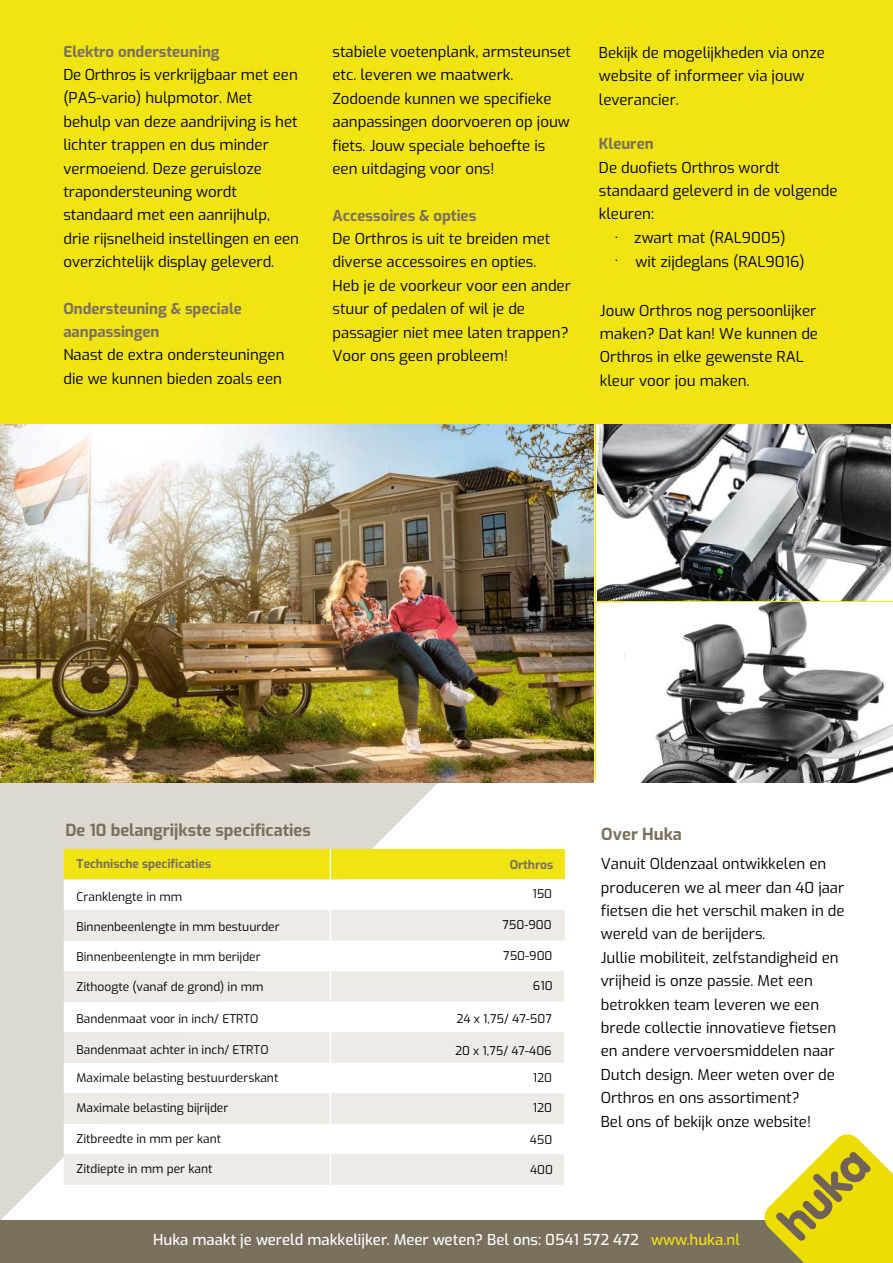
<style>
.page{position:relative;width:893px;height:1263px;background:#fff}
.page>*{position:absolute;margin:0;border:0;box-sizing:border-box;transform-origin:0 0}
.t1{font:700 16.5px "Exo";color:#7b705d}
.t2{font:15px/23.4px "Exo";color:#000}
.t3{font:700 15px/23.4px "Exo";color:#7b705d}
.t4{font:500 15px "Exo";color:#fff}
.t5{font:12px "Exo";color:#000}
.t6{font:700 12px "Exo";color:#7b705d}
.s1{font-weight:100}
.s2{color:#f0e413}
</style>
<div class="page">
<img style="left:597px;top:423px;width:293px;height:178px">
<svg style="left:0;top:780px;width:441px;height:440px;fill:#ddd9d0"></svg>
<div style="left:0;top:0;width:893px;height:423px;background:#f0e413"></div>
<div style="left:64px;top:849px;width:501px;height:30px;background:#f0e413"></div>
<svg style="left:64px;top:879px;width:501px;height:31px"></svg>
<svg style="left:64px;top:910px;width:501px;height:275px;fill:#eeebe7"></svg>
<hr style="left:330px;top:849px;width:1px;height:30px;background:#fff">
<hr style="left:330px;top:879px;width:1px;height:31px;background:#fff">
<hr style="left:561px;top:879px;width:2px;height:31px;background:#fff">
<hr style="left:330px;top:910px;width:1px;height:30px;background:#fff">
<hr style="left:330px;top:940px;width:1px;height:31px;background:#fff">
<hr style="left:561px;top:940px;width:2px;height:31px;background:#fff">
<hr style="left:330px;top:971px;width:1px;height:31px;background:#fff">
<hr style="left:564px;top:971px;width:2px;height:31px;background:#fff">
<hr style="left:330px;top:1002px;width:1px;height:30px;background:#fff">
<hr style="left:564px;top:1002px;width:2px;height:30px;background:#fff">
<hr style="left:330px;top:1032px;width:1px;height:31px;background:#fff">
<hr style="left:564px;top:1032px;width:2px;height:31px;background:#fff">
<hr style="left:330px;top:1063px;width:1px;height:30px;background:#fff">
<hr style="left:564px;top:1063px;width:2px;height:30px;background:#fff">
<hr style="left:330px;top:1093px;width:1px;height:31px;background:#fff">
<hr style="left:564px;top:1093px;width:2px;height:31px;background:#fff">
<hr style="left:330px;top:1124px;width:1px;height:30px;background:#fff">
<hr style="left:564px;top:1124px;width:2px;height:30px;background:#fff">
<hr style="left:330px;top:1154px;width:1px;height:31px;background:#fff">
<hr style="left:564px;top:1154px;width:2px;height:31px;background:#fff">
<div style="left:0;top:1220px;width:893px;height:43px;background:#7b705d"></div>
<svg style="left:764px;top:1134px;width:129px;height:129px"></svg>
<hr style="left:595px;top:423px;width:1px;height:357px;background:#f0e413">
<hr style="left:595px;top:601px;width:298px;height:1px;background:#f0e413">
<img style="left:1px;top:424px;width:593px;height:358px">
<img style="left:624px;top:603px;width:269px;height:179px">
<p class="t3" style="left:63px;top:39px;width:158px">Elektro ondersteuning</p>
<p class="t2" style="left:63px;top:62px;width:237px">De Orthros is verkrijgbaar met een (PAS-vario) hulpmotor. Met behulp van deze aandrijving is het lichter trappen en dus minder vermoeiend. Deze geruisloze trapondersteuning wordt standaard met een aanrijhulp, drie rijsnelheid instellingen en een overzichtelijk display geleverd.</p>
<p class="t3" style="left:63px;top:295px;width:180px">Ondersteuning &amp; speciale aanpassingen</p>
<p class="t2" style="left:63px;top:342px;width:223px">Naast de extra ondersteuningen die we kunnen bieden zoals een</p>
<p class="t2" style="left:333px;top:39px;width:240px">stabiele voetenplank, armsteunset etc. leveren we maatwerk.<br>Zodoende kunnen we specifieke aanpassingen doorvoeren op jouw fiets. Jouw speciale behoefte is een uitdaging voor ons!</p>
<p class="t3" style="left:333px;top:203px;width:145px">Accessoires &amp; opties</p>
<p class="t2" style="left:333px;top:226px;width:240px">De Orthros is uit te breiden met diverse accessoires en opties.<br>Heb je de voorkeur voor een ander stuur of pedalen of wil je de passagier niet mee laten trappen?<br>Voor ons geen probleem!</p>
<p class="t2" style="left:599px;top:40px;width:227px">Bekijk de mogelijkheden via onze website of informeer via jouw leverancier.</p>
<p class="t3" style="left:599px;top:131px;width:56px">Kleuren</p>
<p class="t2" style="left:599px;top:155px;width:240px">De duofiets Orthros wordt standaard geleverd in de volgende kleuren:</p>
<p class="t2" style="left:614px;top:225px;width:173px"><span class="s1">•</span> zwart mat (RAL9005)</p>
<p class="t2" style="left:614px;top:249px;width:192px"><span class="s1">•</span> wit zijdeglans (RAL9016)</p>
<p class="t2" style="left:600px;top:298px;width:220px">Jouw Orthros nog persoonlijker maken? Dat kan! We kunnen de<br>Orthros in elke gewenste RAL kleur voor jou maken.</p>
<p class="t1" style="left:65px;top:817px;width:247px">De 10 belangrijkste specificaties</p>
<p class="t6" style="left:77px;top:854px;width:136px">Technische specificaties</p>
<p class="t6" style="left:510px;top:856px;width:45px">Orthros</p>
<p class="t5" style="left:77px;top:888px;width:107px">Cranklengte in mm</p>
<p class="t5" style="left:532px;top:885px;width:21px">150</p>
<p class="t5" style="left:77px;top:918px;width:205px">Binnenbeenlengte in mm bestuurder</p>
<p class="t5" style="left:502px;top:916px;width:51px">750-900</p>
<p class="t5" style="left:77px;top:948px;width:186px">Binnenbeenlengte in mm berijder</p>
<p class="t5" style="left:77px;top:978px;width:188px">Zithoogte (vanaf de grond) in mm</p>
<p class="t5" style="left:503px;top:947px;width:51px">750-900</p>
<p class="t5" style="left:533px;top:977px;width:21px">610</p>
<p class="t5" style="left:77px;top:1010px;width:183px">Bandenmaat voor in inch/ ETRTO</p>
<p class="t5" style="left:456px;top:1010px;width:97px">24 x 1,75/ 47-507</p>
<p class="t5" style="left:77px;top:1040px;width:193px">Bandenmaat achter in inch/ ETRTO</p>
<p class="t5" style="left:455px;top:1041px;width:98px">20 x 1,75/ 47-406</p>
<p class="t5" style="left:77px;top:1069px;width:203px">Maximale belasting bestuurderskant</p>
<p class="t5" style="left:533px;top:1068px;width:21px">120</p>
<p class="t5" style="left:77px;top:1099px;width:153px">Maximale belasting bijrijder</p>
<p class="t5" style="left:533px;top:1099px;width:21px">120</p>
<p class="t5" style="left:77px;top:1130px;width:146px">Zitbreedte in mm per kant</p>
<p class="t5" style="left:530px;top:1130px;width:24px">450</p>
<p class="t5" style="left:77px;top:1160px;width:137px">Zitdiepte in mm per kant</p>
<p class="t5" style="left:530px;top:1161px;width:24px">400</p>
<p class="t1" style="left:601px;top:821px;width:82px">Over Huka</p>
<p class="t2" style="left:601px;top:851px;width:245px">Vanuit Oldenzaal ontwikkelen en produceren we al meer dan 40 jaar fietsen die het verschil maken in de wereld van de berijders.<br>Jullie mobiliteit, zelfstandigheid en vrijheid is onze passie. Met een betrokken team leveren we een brede collectie innovatieve fietsen en andere vervoersmiddelen naar<br>Dutch design. Meer weten over de<br>Orthros en ons assortiment?<br>Bel ons of bekijk onze website!</p>
<p class="t4" style="left:153px;top:1228px;width:588px">Huka maakt je wereld makkelijker. Meer weten? Bel ons: 0541 572 472 <span class="s2">www.huka.nl</span></p>
</div>
